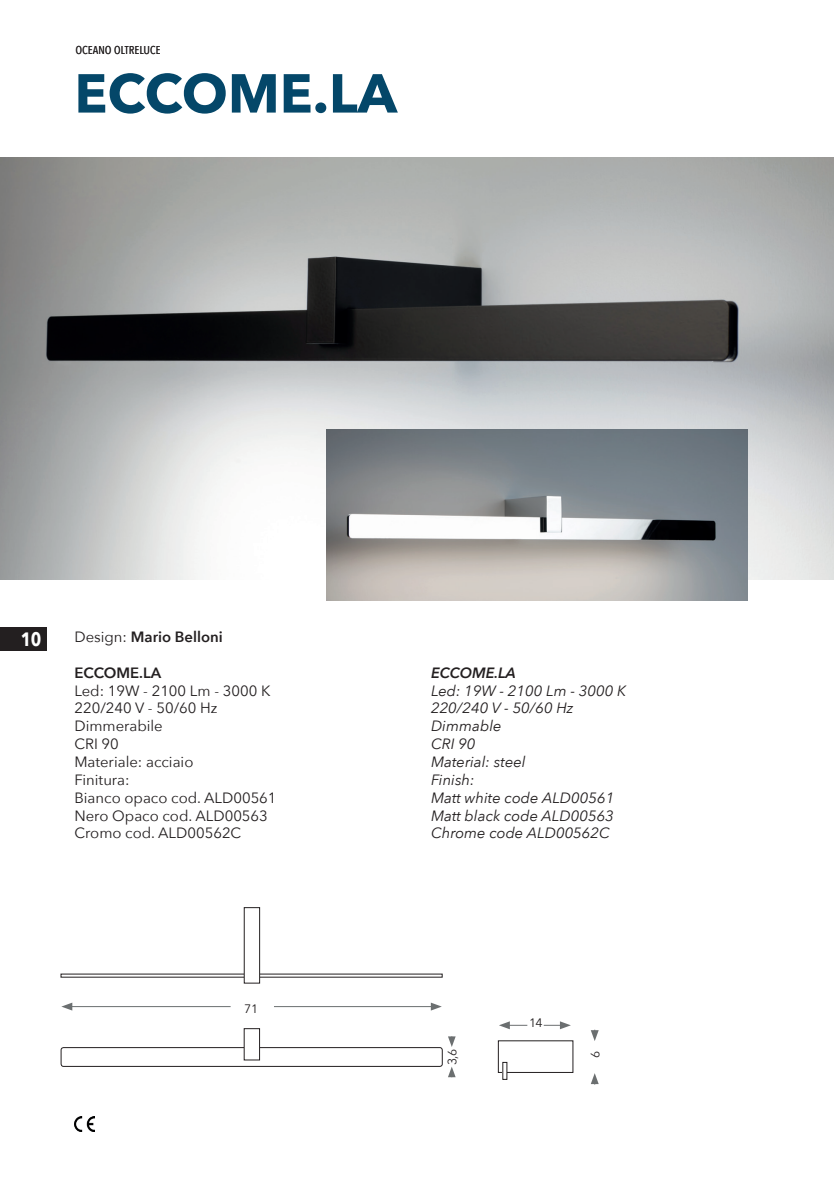
<style>
.page{position:relative;width:834px;height:1191px;background:#fff}
.page>*{position:absolute;margin:0;border:0;box-sizing:border-box;transform-origin:0 0}
.t1{font:700 54.25px "Avenir Next";color:#044769}
.t2{font:700 19.25px "Avenir Next";color:#fff;scale:.85 1}
.t3{font:14.88px "Avenir Next";color:#231f20}
.t4{font:italic 14.88px "Avenir Next";color:#231f20}
.t5{font:600 14.88px "Avenir Next";color:#231f20}
.t6{font:italic 600 14.88px "Avenir Next";color:#231f20}
.t7{font:12.25px "Avenir Next";color:#231f20}
.t8{font:11.38px "Avenir Next Condensed";letter-spacing:.02em;color:#231f20}
.s1{font-weight:400}
</style>
<div class="page">
<div style="left:0;top:628px;width:46px;height:23px;background:#231f20"></div>
<img style="left:0;top:158px;width:833px;height:421px">
<img style="left:327px;top:429px;width:420px;height:171px">
<img style="left:74px;top:1116px;width:20px;height:15px">
<hr style="left:274px;top:1006px;width:159px;height:1px;background:#6b6f70">
<svg style="left:431px;top:1002px;width:10px;height:8px"></svg>
<hr style="left:69px;top:1006px;width:161px;height:1px;background:#6b6f70">
<svg style="left:61px;top:1002px;width:11px;height:8px"></svg>
<svg style="left:543px;top:1021px;width:27px;height:8px"></svg>
<svg style="left:499px;top:1021px;width:28px;height:8px"></svg>
<svg style="left:448px;top:1036px;width:7px;height:11px"></svg>
<svg style="left:448px;top:1067px;width:7px;height:10px"></svg>
<svg style="left:590px;top:1029px;width:8px;height:12px"></svg>
<svg style="left:591px;top:1073px;width:7px;height:11px"></svg>
<div style="left:61px;top:1047px;width:381px;height:19px;border:1px solid #231f20;border-radius:2px"></div>
<svg style="left:60px;top:973px;width:383px;height:5px"></svg>
<div style="left:244px;top:907px;width:15px;height:76px;background:#fff"></div>
<div style="left:244px;top:907px;width:16px;height:76px;border:1px solid #231f20"></div>
<div style="left:244px;top:1028px;width:15px;height:32px;background:#fff"></div>
<div style="left:244px;top:1028px;width:16px;height:32px;border:1px solid #231f20"></div>
<p class="t8" style="left:75px;top:40px;width:86px">OCEANO OLTRELUCE</p>
<p class="t1" style="left:74px;top:47px;width:324px">ECCOME.LA</p>
<p class="t2" style="left:21px;top:622px;width:26px">10</p>
<p class="t5" style="left:74px;top:624px;width:150px"><span class="s1">Design:</span> Mario Belloni</p>
<p class="t5" style="left:74px;top:660px;width:88px">ECCOME.LA</p>
<p class="t3" style="left:74px;top:678px;width:197px">Led: 19W - 2100 Lm - 3000 K</p>
<p class="t3" style="left:74px;top:695px;width:144px">220/240 V - 50/60 Hz</p>
<p class="t3" style="left:74px;top:713px;width:90px">Dimmerabile</p>
<p class="t3" style="left:74px;top:731px;width:46px">CRI 90</p>
<p class="t3" style="left:74px;top:749px;width:120px">Materiale: acciaio</p>
<p class="t3" style="left:74px;top:767px;width:57px">Finitura:</p>
<p class="t3" style="left:74px;top:785px;width:204px">Bianco opaco cod. ALD00561</p>
<p class="t3" style="left:74px;top:803px;width:195px">Nero Opaco cod. ALD00563</p>
<p class="t3" style="left:74px;top:820px;width:168px">Cromo cod. ALD00562C</p>
<p class="t7" style="left:244px;top:998px;width:16px">71</p>
<p class="t6" style="left:431px;top:660px;width:86px">ECCOME.LA</p>
<p class="t4" style="left:431px;top:678px;width:196px">Led: 19W - 2100 Lm - 3000 K</p>
<p class="t4" style="left:431px;top:695px;width:144px">220/240 V - 50/60 Hz</p>
<p class="t4" style="left:431px;top:713px;width:72px">Dimmable</p>
<p class="t4" style="left:431px;top:731px;width:46px">CRI 90</p>
<p class="t4" style="left:431px;top:749px;width:96px">Material: steel</p>
<p class="t4" style="left:431px;top:767px;width:45px">Finish:</p>
<p class="t4" style="left:431px;top:785px;width:185px">Matt white code ALD00561</p>
<p class="t4" style="left:431px;top:803px;width:184px">Matt black code ALD00563</p>
<p class="t4" style="left:431px;top:820px;width:180px">Chrome code ALD00562C</p>
<p class="t7" style="left:441px;top:1065px;width:18px;rotate:-90deg">3,6</p>
<p class="t7" style="left:529px;top:1012px;width:15px">14</p>
<p class="t7" style="left:585px;top:1058px;width:9px;rotate:-90deg">6</p>
</div>
